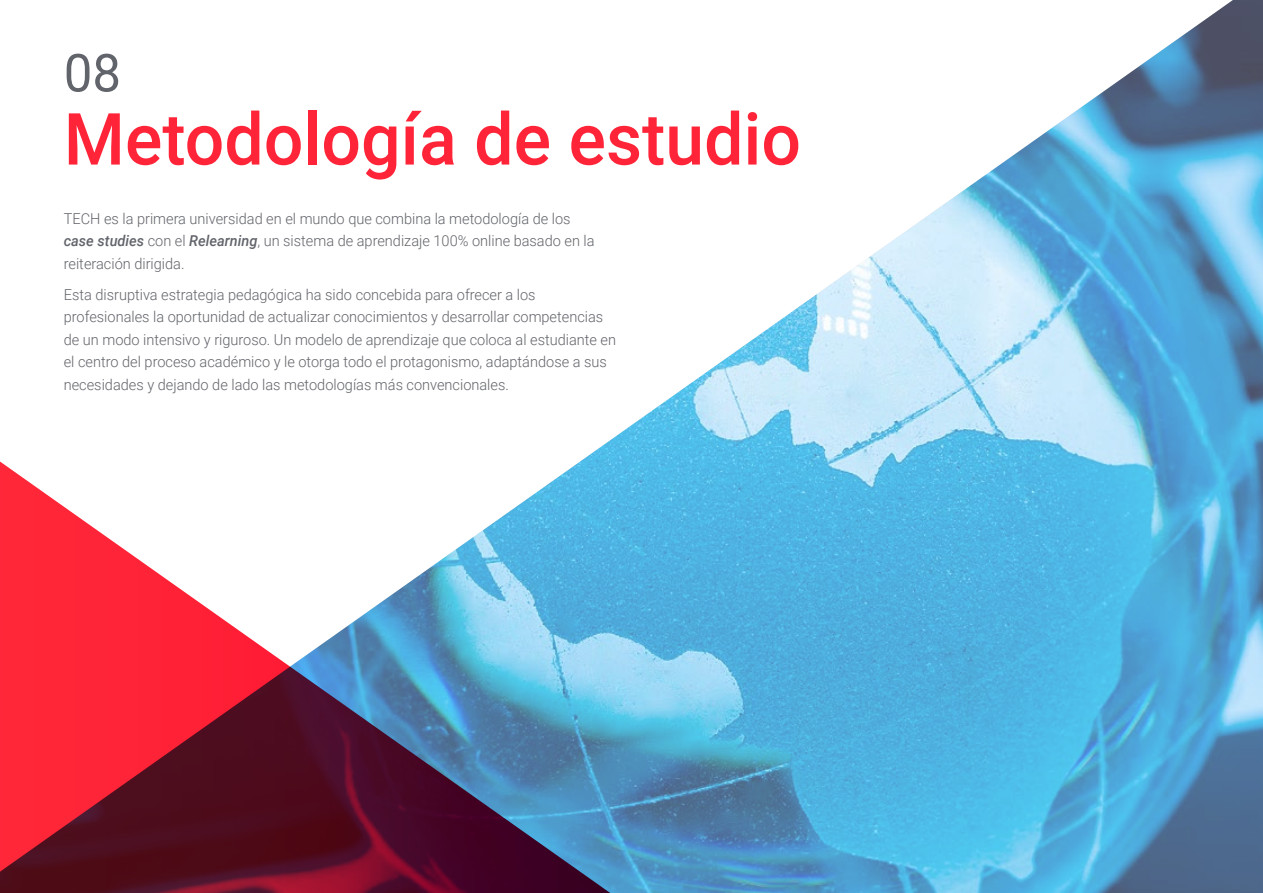
<style>
.page{position:relative;width:1263px;height:893px;background:#fff}
.page>*{position:absolute;margin:0;border:0;box-sizing:border-box;transform-origin:0 0}
.t1{font:500 72px "Roboto";color:#ff2438}
.t2{font:52.5px "Roboto";color:#61646a}
.t3{font:300 15px/22.5px "Roboto";color:#61646a}
.s1{font-weight:500;font-style:italic}
</style>
<div class="page">
<img style="left:602px;top:0;width:661px;height:893px">
<svg style="left:0;top:446px;width:640px;height:447px"></svg>
<h2 class="t2" style="left:64px;top:36px;width:59px">08</h2>
<h1 class="t1" style="left:64px;top:89px;width:739px">Metodología de estudio</h1>
<p class="t3" style="left:64px;top:207px;width:532px">TECH es la primera universidad en el mundo que combina la metodología de los <span class="s1">case studies</span> con el <span class="s1">Relearning</span>, un sistema de aprendizaje 100% online basado en la reiteración dirigida.</p>
<p class="t3" style="left:64px;top:283px;width:554px">Esta disruptiva estrategia pedagógica ha sido concebida para ofrecer a los profesionales la oportunidad de actualizar conocimientos y desarrollar competencias de un modo intensivo y riguroso. Un modelo de aprendizaje que coloca al estudiante en el centro del proceso académico y le otorga todo el protagonismo, adaptándose a sus necesidades y dejando de lado las metodologías más convencionales.</p>
</div>
